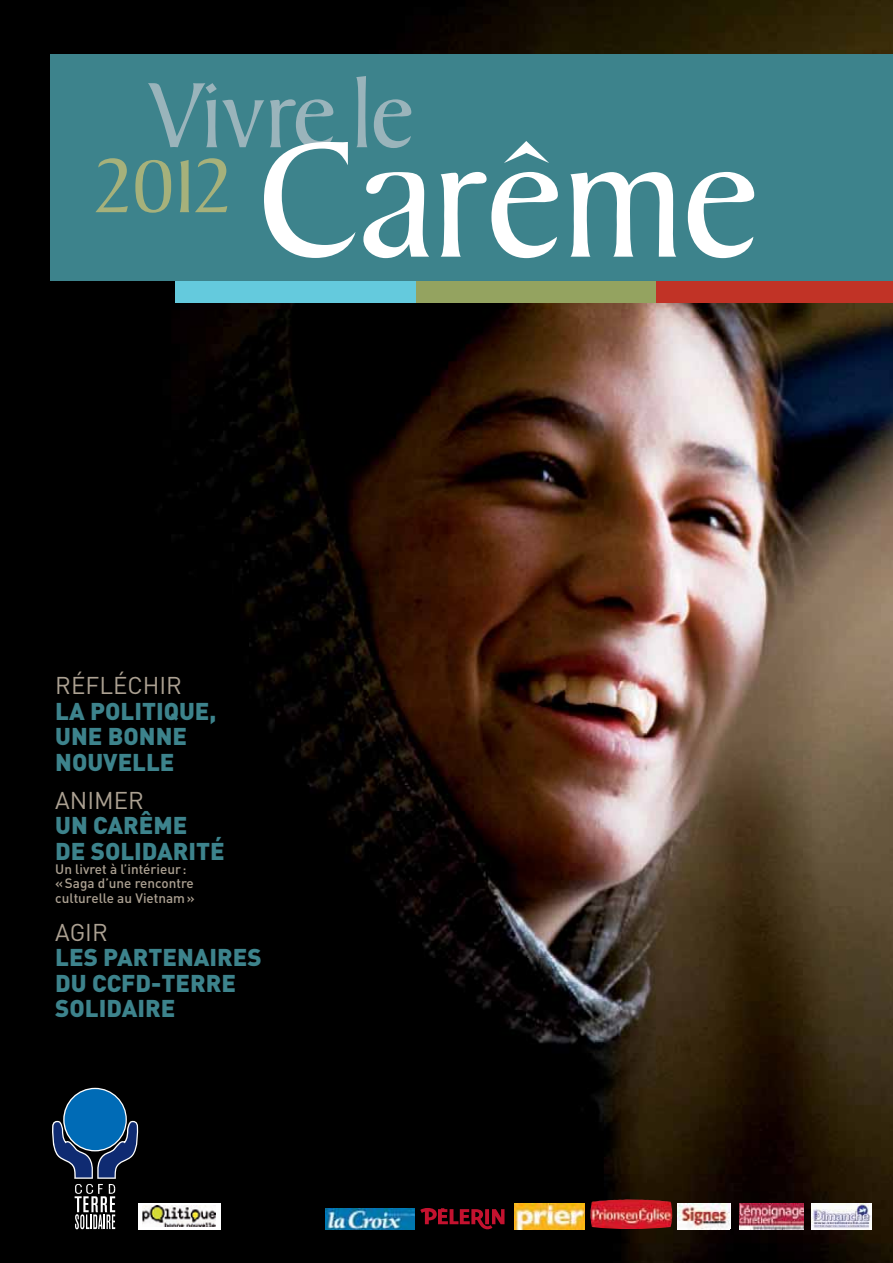
<style>
.page{position:relative;width:893px;height:1263px;background:#fff}
.page>*{position:absolute;margin:0;border:0;box-sizing:border-box;transform-origin:0 0}
.t1{font:162px "Keeple";color:#fff}
.t2{font:91.5px "Keeple";color:#9ab4bb}
.t3{font:900 24px/25.5px "DIN";color:#3d838c}
.t4{font:24px "DIN";color:#aca192}
.t5{font:500 13.5px/14.2px "DIN";color:#aca192}
</style>
<div class="page">
<img style="left:0;top:0;width:893px;height:1263px">
<div style="left:416px;top:273px;width:241px;height:30px;background:#94a360"></div>
<div style="left:657px;top:276px;width:236px;height:27px;background:#c13326"></div>
<div style="left:175px;top:276px;width:241px;height:27px;background:#64cadd"></div>
<div style="left:51px;top:54px;width:842px;height:227px;background:#3d838c"></div>
<img style="left:590px;top:1199px;width:82px;height:31px">
<div style="left:677px;top:1203px;width:54px;height:26px;background:linear-gradient(to bottom,#fbeffe,#f7fcf7)"></div>
<img style="left:677px;top:1203px;width:52px;height:26px">
<svg style="left:420px;top:1208px;width:84px;height:21px;background:#580715"></svg>
<div style="left:139px;top:1203px;width:82px;height:26px;background:linear-gradient(to bottom,#faf9f9,#fff)"></div>
<img style="left:142px;top:1206px;width:74px;height:20px">
<img style="left:514px;top:1203px;width:70px;height:26px">
<img style="left:325px;top:1208px;width:90px;height:21px">
<img style="left:739px;top:1203px;width:65px;height:26px">
<div style="left:65px;top:1089px;width:61px;height:61px;background:#006bb6;border-radius:50%"></div>
<svg style="left:51px;top:1118px;width:88px;height:111px"></svg>
<img style="left:811px;top:1203px;width:60px;height:26px">
<h2 class="t2" style="left:146px;top:76px;width:269px">Vivre le</h2>
<h1 class="t1" style="left:90px;top:131px;width:669px"><sup>2012</sup> Carême</h1>
<p class="t4" style="left:55px;top:677px;width:128px">RÉFLÉCHIR</p>
<p class="t3" style="left:55px;top:700px;width:163px">LA POLITIQUE,<br>UNE BONNE<br>NOUVELLE</p>
<p class="t4" style="left:55px;top:792px;width:90px">ANIMER</p>
<p class="t3" style="left:55px;top:814px;width:171px">UN CARÊME<br>DE SOLIDARITÉ</p>
<p class="t5" style="left:55px;top:864px;width:141px">Un livret à l’intérieur : « Saga d’une rencontre culturelle au Vietnam »</p>
<p class="t4" style="left:55px;top:924px;width:54px">AGIR</p>
<p class="t3" style="left:55px;top:946px;width:208px">LES PARTENAIRES<br>DU CCFD-TERRE<br>SOLIDAIRE</p>
</div>
